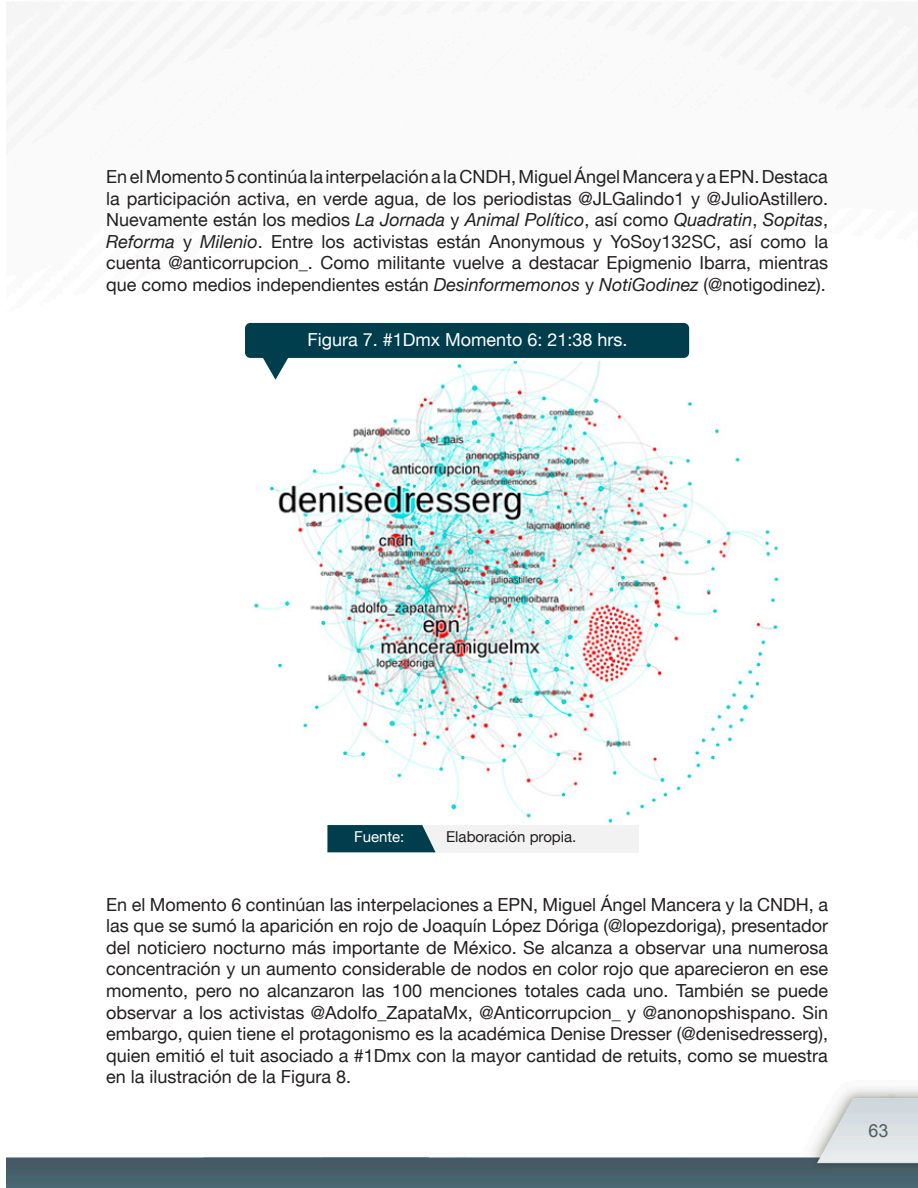
<style>
.page{position:relative;width:918px;height:1188px;background:#fff}
.page>*{position:absolute;margin:0;border:0;box-sizing:border-box;transform-origin:0 0}
.t1{font:18px/21.6px "Helvetica Neue LT";color:#231f20;text-align:justify}
.t2{font:18px "Helvetica Neue LT";color:#fff}
.t3{font:18px "Arial";color:#4e5c65}
.t4{font:15px "Helvetica Neue LT";color:#231f20}
.t5{font:15px "Helvetica Neue LT";color:#fff}
.s1{font-style:italic}
</style>
<div class="page">
<img style="left:6px;top:2px;width:912px;height:1186px">
<img style="left:130px;top:359px;width:723px;height:481px">
<div style="left:327px;top:825px;width:312px;height:27px;background:#f2f2f2"></div>
<svg style="left:327px;top:825px;width:109px;height:27px;background:#114a58"></svg>
<svg style="left:245px;top:323px;width:444px;height:57px"></svg>
<p class="t1" style="left:106px;top:165px;width:723px">En el Momento 5 continúa la interpelación a la CNDH, Miguel Ángel Mancera y a EPN. Destaca la participación activa, en verde agua, de los periodistas @JLGalindo1 y @JulioAstillero.<br>Nuevamente están los medios <span class="s1">La Jornada</span> y <span class="s1">Animal Político</span>, así como <span class="s1">Quadratin</span>, <span class="s1">Sopitas</span>, <span class="s1">Reforma</span> y <span class="s1">Milenio</span>. Entre los activistas están Anonymous y YoSoy132SC, así como la cuenta @anticorrupcion_. Como militante vuelve a destacar Epigmenio Ibarra, mientras que como medios independientes están <span class="s1">Desinformemonos</span> y <span class="s1">NotiGodinez</span> (@notigodinez).</p>
<p class="t2" style="left:308px;top:329px;width:321px">Figura 7. #1Dmx Momento 6: 21:38 hrs.</p>
<p class="t5" style="left:354px;top:828px;width:52px">Fuente:</p>
<p class="t4" style="left:446px;top:828px;width:132px">Elaboración propia.</p>
<p class="t1" style="left:106px;top:893px;width:723px">En el Momento 6 continúan las interpelaciones a EPN, Miguel Ángel Mancera y la CNDH, a las que se sumó la aparición en rojo de Joaquín López Dóriga (@lopezdoriga), presentador del noticiero nocturno más importante de México. Se alcanza a observar una numerosa concentración y un aumento considerable de nodos en color rojo que aparecieron en ese momento, pero no alcanzaron las 100 menciones totales cada uno. También se puede observar a los activistas @Adolfo_ZapataMx, @Anticorrupcion_ y @anonopshispano. Sin embargo, quien tiene el protagonismo es la académica Denise Dresser (@denisedresserg), quien emitió el tuit asociado a #1Dmx con la mayor cantidad de retuits, como se muestra en la ilustración de la Figura 8.</p>
<p class="t3" style="left:869px;top:1119px;width:22px">63</p>
</div>
